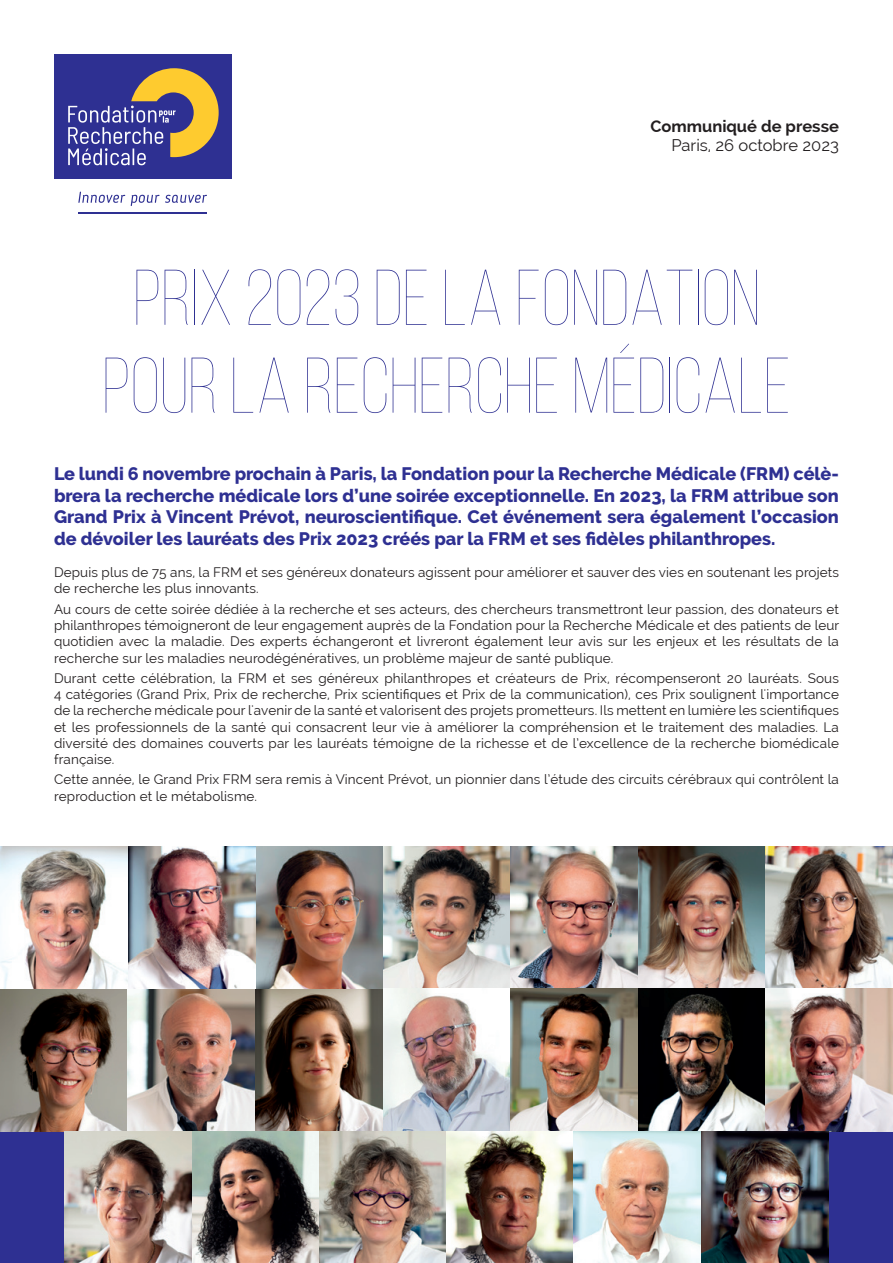
<style>
.page{position:relative;width:893px;height:1263px;background:#fff}
.page>*{position:absolute;margin:0;border:0;box-sizing:border-box;transform-origin:0 0}
.t1{font:100 78.6px/87.9px "Bebas Neue";color:#2e3092;text-align:center}
.t2{font:800 18px/21.6px "Raleway";color:#2e3092;text-align:justify}
.t3{font:16.5px "Raleway";color:#231f20}
.t4{font:700 16.5px "Raleway";color:#231f20}
.t5{font:13.5px/16.2px "Raleway";letter-spacing:.01em;color:#231f20}
</style>
<div class="page">
<div style="left:0;top:1129px;width:893px;height:134px;background:#2e3092"></div>
<div style="left:54px;top:54px;width:178px;height:125px;background:#2e3092"></div>
<svg style="left:68px;top:68px;width:151px;height:97px"></svg>
<svg style="left:78px;top:192px;width:47px;height:11px"></svg>
<svg style="left:131px;top:195px;width:76px;height:11px"></svg>
<hr style="left:79px;top:212px;width:128px;height:1px;background:#2e3092">
<svg style="left:620px;top:344px;width:9px;height:9px"></svg>
<img style="left:0;top:846px;width:893px;height:286px">
<img style="left:64px;top:1132px;width:764px;height:131px">
<p class="t4" style="left:650px;top:116px;width:190px">Communiqué de presse</p>
<p class="t3" style="left:671px;top:136px;width:169px">Paris, 26 octobre 2023</p>
<h1 class="t1" style="left:102px;top:252px;width:690px">PRIX 2023 DE LA FONDATION<br>POUR LA RECHERCHE MeDICALE</h1>
<p class="t2" style="left:54px;top:463px;width:786px">Le lundi 6 novembre prochain à Paris, la Fondation pour la Recherche Médicale (FRM) célè&shy;brera la recherche médicale lors d’une soirée exceptionnelle. En 2023, la FRM attribue son Grand Prix à Vincent Prévot, neuroscientifique. Cet événement sera également l’occasion de dévoiler les lauréats des Prix 2023 créés par la FRM et ses fidèles philanthropes.</p>
<p class="t5" style="left:54px;top:564px;width:786px">Depuis plus de 75 ans, la FRM et ses généreux donateurs agissent pour améliorer et sauver des vies en soutenant les projets de recherche les plus innovants.</p>
<p class="t5" style="left:54px;top:601px;width:787px;text-align:justify">Au cours de cette soirée dédiée à la recherche et ses acteurs, des chercheurs transmettront leur passion, des donateurs et philanthropes témoigneront de leur engagement auprès de la Fondation pour la Recherche Médicale et des patients de leur quotidien avec la maladie. Des experts échangeront et livreront également leur avis sur les enjeux et les résultats de la recherche sur les maladies neurodégénératives, un problème majeur de santé publique.</p>
<p class="t5" style="left:54px;top:670px;width:786px;text-align:justify">Durant cette célébration, la FRM et ses généreux philanthropes et créateurs de Prix, récompenseront 20 lauréats. Sous 4 catégories (Grand Prix, Prix de recherche, Prix scientifiques et Prix de la communication), ces Prix soulignent l'importance de la recherche médicale pour l'avenir de la santé et valorisent des projets prometteurs. Ils mettent en lumière les scientifiques et les professionnels de la santé qui consacrent leur vie à améliorer la compréhension et le traitement des maladies. La diversité des domaines couverts par les lauréats témoigne de la richesse et de l’excellence de la recherche biomédicale française.</p>
<p class="t5" style="left:54px;top:771px;width:786px">Cette année, le Grand Prix FRM sera remis à Vincent Prévot, un pionnier dans l’étude des circuits cérébraux qui contrôlent la reproduction et le métabolisme.</p>
</div>
